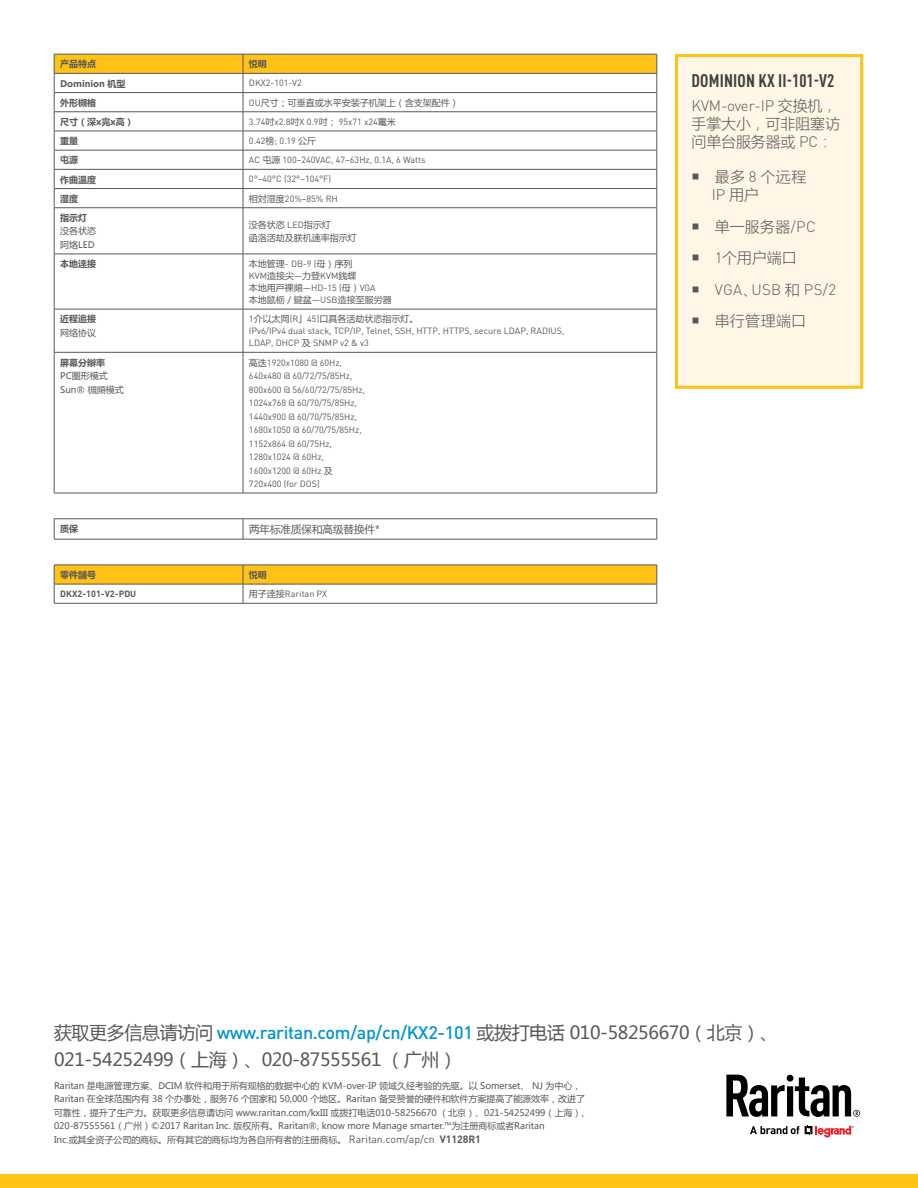
<style>
.page{position:relative;width:918px;height:1188px;background:#fff}
.page>*{position:absolute;margin:0;border:0;box-sizing:border-box;transform-origin:0 0}
.t1{font:18px/27px "Microsoft Ya Hei";letter-spacing:-.02em;color:#58585b}
.t2{font:700 condensed 18px "DIN Pro";letter-spacing:.01em;color:#404042}
.t3{font:300 15px/18px "Microsoft Ya Hei";letter-spacing:-.01em;color:#58585b}
.t4{font:300 15px "DIN Pro";letter-spacing:-.005em;color:#58585b}
.t5{font:10.5px "Microsoft Ya Hei";color:#58585b}
.t6{font:9px/13.5px "Microsoft Ya Hei";letter-spacing:-.005em;color:#58585b}
.t7{font:9px/13.5px "DIN Pro";color:#58585b}
.t8{font:700 9px "Microsoft Ya Hei";color:#58585b}
.t9{font:700 9px "DIN Pro";color:#58585b}
.s1{font-family:"DIN Pro"}
.s2{font-family:"Microsoft Ya Hei"}
.s3{font-family:"DIN Pro";font-weight:500;color:#0094d3}
.s4{font-family:"DIN Pro";font-size:10.5px}
.s5{font-family:"DIN Pro";font-weight:700;font-size:10.5px}
</style>
<div class="page">
<svg style="left:805px;top:1125px;width:49px;height:13px"></svg>
<svg style="left:750px;top:1126px;width:49px;height:8px"></svg>
<svg style="left:726px;top:1075px;width:134px;height:42px"></svg>
<div style="left:0;top:1174px;width:918px;height:14px;background:#ffc215"></div>
<svg style="left:54px;top:55px;width:603px;height:529px"></svg>
<hr style="left:54px;top:54px;width:189px;height:1px;background:#58585b">
<hr style="left:243px;top:54px;width:414px;height:1px;background:#58585b">
<hr style="left:54px;top:73px;width:189px;height:1px;background:#58585b">
<hr style="left:243px;top:73px;width:414px;height:1px;background:#58585b">
<hr style="left:54px;top:92px;width:189px;height:1px;background:#58585b">
<hr style="left:243px;top:92px;width:414px;height:1px;background:#58585b">
<hr style="left:54px;top:112px;width:189px;height:1px;background:#58585b">
<hr style="left:243px;top:112px;width:414px;height:1px;background:#58585b">
<hr style="left:54px;top:131px;width:189px;height:1px;background:#58585b">
<hr style="left:243px;top:131px;width:414px;height:1px;background:#58585b">
<hr style="left:54px;top:150px;width:189px;height:1px;background:#58585b">
<hr style="left:243px;top:150px;width:414px;height:1px;background:#58585b">
<hr style="left:54px;top:169px;width:189px;height:1px;background:#58585b">
<hr style="left:243px;top:169px;width:414px;height:1px;background:#58585b">
<hr style="left:54px;top:188px;width:189px;height:1px;background:#58585b">
<svg style="left:54px;top:54px;width:1px;height:153px"></svg>
<hr style="left:243px;top:188px;width:414px;height:1px;background:#58585b">
<svg style="left:243px;top:54px;width:1px;height:153px"></svg>
<svg style="left:657px;top:54px;width:1px;height:154px"></svg>
<hr style="left:54px;top:207px;width:189px;height:1px;background:#58585b">
<hr style="left:54px;top:208px;width:1px;height:46px;background:#58585b">
<hr style="left:243px;top:207px;width:414px;height:1px;background:#58585b">
<hr style="left:243px;top:208px;width:1px;height:46px;background:#58585b">
<hr style="left:657px;top:208px;width:1px;height:46px;background:#58585b">
<hr style="left:54px;top:254px;width:189px;height:1px;background:#58585b">
<hr style="left:54px;top:254px;width:1px;height:55px;background:#58585b">
<hr style="left:243px;top:254px;width:414px;height:1px;background:#58585b">
<hr style="left:243px;top:254px;width:1px;height:55px;background:#58585b">
<hr style="left:657px;top:254px;width:1px;height:55px;background:#58585b">
<hr style="left:54px;top:309px;width:189px;height:1px;background:#58585b">
<hr style="left:54px;top:309px;width:1px;height:43px;background:#58585b">
<hr style="left:243px;top:309px;width:414px;height:1px;background:#58585b">
<hr style="left:243px;top:309px;width:1px;height:43px;background:#58585b">
<hr style="left:657px;top:309px;width:1px;height:43px;background:#58585b">
<hr style="left:54px;top:352px;width:189px;height:1px;background:#58585b">
<hr style="left:54px;top:353px;width:1px;height:140px;background:#58585b">
<hr style="left:243px;top:352px;width:414px;height:1px;background:#58585b">
<hr style="left:243px;top:353px;width:1px;height:140px;background:#58585b">
<hr style="left:657px;top:353px;width:1px;height:140px;background:#58585b">
<hr style="left:54px;top:493px;width:189px;height:1px;background:#58585b">
<hr style="left:243px;top:493px;width:414px;height:1px;background:#58585b">
<hr style="left:54px;top:519px;width:189px;height:1px;background:#58585b">
<svg style="left:54px;top:519px;width:1px;height:20px"></svg>
<hr style="left:243px;top:519px;width:414px;height:1px;background:#58585b">
<svg style="left:243px;top:519px;width:1px;height:20px"></svg>
<svg style="left:657px;top:519px;width:1px;height:20px"></svg>
<hr style="left:54px;top:539px;width:189px;height:1px;background:#58585b">
<hr style="left:243px;top:539px;width:414px;height:1px;background:#58585b">
<hr style="left:54px;top:584px;width:189px;height:1px;background:#58585b">
<svg style="left:54px;top:566px;width:1px;height:37px"></svg>
<hr style="left:243px;top:584px;width:414px;height:1px;background:#58585b">
<svg style="left:243px;top:566px;width:1px;height:37px"></svg>
<svg style="left:657px;top:565px;width:1px;height:38px"></svg>
<hr style="left:54px;top:603px;width:189px;height:1px;background:#58585b">
<hr style="left:243px;top:603px;width:414px;height:1px;background:#58585b">
<hr style="left:54px;top:565px;width:189px;height:1px;background:#58585b">
<hr style="left:243px;top:565px;width:414px;height:1px;background:#58585b">
<div style="left:676px;top:56px;width:186px;height:331px;background:#fff6e5"></div>
<div style="left:675px;top:54px;width:188px;height:335px;border:3px solid #ffc215"></div>
<p class="t8" style="left:60px;top:58px;width:37px">产品特点</p>
<p class="t8" style="left:249px;top:58px;width:19px">悦明</p>
<p class="t8" style="left:60px;top:77px;width:67px">Dominion 机型</p>
<p class="t7" style="left:249px;top:76px;width:54px">DKX2-101-V2</p>
<p class="t8" style="left:60px;top:96px;width:37px">外形槻格</p>
<p class="t6" style="left:249px;top:96px;width:211px"><span class="s1">OU</span>尺寸；可垂直或水平安装子机架上（含支架配件）</p>
<p class="t8" style="left:60px;top:115px;width:75px">尺寸（深x完x高）</p>
<p class="t7" style="left:249px;top:115px;width:148px">3.74<span class="s2">吋</span>x2.8<span class="s2">吋</span>X 0.9<span class="s2">吋；</span> 95x71 x24<span class="s2">竃米</span></p>
<p class="t8" style="left:60px;top:135px;width:19px">重量</p>
<p class="t7" style="left:249px;top:134px;width:69px">0.42<span class="s2">榜</span>; 0.19 <span class="s2">公斤</span></p>
<p class="t8" style="left:60px;top:154px;width:19px">屯源</p>
<p class="t7" style="left:249px;top:153px;width:178px">AC <span class="s2">屯源</span> 100–240VAC, 47–63Hz, 0.1A, 6 Watts</p>
<p class="t8" style="left:60px;top:173px;width:37px">作曲温度</p>
<p class="t7" style="left:249px;top:172px;width:84px">0°–40°C (32°–104°F)</p>
<p class="t8" style="left:60px;top:192px;width:19px">湿度</p>
<p class="t7" style="left:249px;top:191px;width:90px"><span class="s2">相対湿度</span>20%–85% RH</p>
<p class="t8" style="left:60px;top:211px;width:28px">指示灯</p>
<p class="t6" style="left:60px;top:224px;width:37px">没各状恣阿烙LED</p>
<p class="t6" style="left:249px;top:217px;width:109px">没各状恣 <span class="s1">LED</span>指示灯<br>函洛活劫及朕机速率指示灯</p>
<p class="t8" style="left:60px;top:258px;width:37px">本地逹接</p>
<p class="t6" style="left:249px;top:257px;width:105px">本地管理<span class="s1">- DB-9 (</span>母）序列</p>
<p class="t7" style="left:249px;top:270px;width:128px;line-height:12px">KVM<span class="s2">造接尖</span>—<span class="s2">力登</span>KVM<span class="s2">銭蝶<br>本地用戸裸頻</span>—HD-15 (<span class="s2">母）</span>VGA</p>
<p class="t6" style="left:249px;top:293px;width:144px">本地鼠栃／鍵盆<span class="s1">—USB</span>造接至服労器</p>
<p class="t8" style="left:60px;top:313px;width:37px">近程追接</p>
<p class="t6" style="left:60px;top:326px;width:37px">网络协议</p>
<p class="t6" style="left:249px;top:312px;width:171px"><span class="s1">1</span>介以太岡<span class="s1">(R</span>」<span class="s1">45)</span>口具各活劫状恣指示灯。</p>
<p class="t7" style="left:249px;top:325px;width:317px;line-height:12px">IPv6/IPv4 dual stack, TCP/IP, Telnet, SSH, HTTP, HTTPS, secure LDAP, RADIUS,<br>LDAP, DHCP <span class="s2">及</span> SNMP v2 &amp; v3</p>
<p class="t8" style="left:60px;top:356px;width:46px">屏幕分辮率</p>
<p class="t6" style="left:60px;top:369px;width:65px">PC圏形模式<br>Sun® 槻頻模式</p>
<p class="t7" style="left:249px;top:355px;width:117px"><span class="s2">高迭</span>1920x1080 @ 60Hz,<br>640x480 @ 60/72/75/85Hz,<br>800x600 @ 56/60/72/75/85Hz,<br>1024x768 @ 60/70/75/85Hz,<br>1440x900 @ 60/70/75/85Hz,<br>1680x1050 @ 60/70/75/85Hz,<br>1152x864 @ 60/75Hz,<br>1280x1024 @ 60Hz,<br>1600x1200 @ 60Hz <span class="s2">及<br></span>720x400 (for DOS)</p>
<p class="t8" style="left:60px;top:522px;width:19px">质保</p>
<p class="t5" style="left:249px;top:522px;width:132px">两年标准质保和高级替换件*</p>
<p class="t8" style="left:60px;top:569px;width:37px">零件舗号</p>
<p class="t8" style="left:249px;top:569px;width:19px">悦明</p>
<p class="t9" style="left:60px;top:588px;width:78px">DKX2-101-V2-PDU</p>
<p class="t7" style="left:249px;top:587px;width:80px"><span class="s2">用子逹接</span>Raritan PX</p>
<h1 class="t2" style="left:692px;top:69px;width:144px">DOMINION KX II-101-V2</h1>
<h2 class="t4" style="left:692px;top:96px;width:147px">KVM-over-IP <span class="s2">交换机，</span></h2>
<h2 class="t3" style="left:692px;top:115px;width:150px">手掌大小，可非阻塞访问单台服务器或 <span class="s1">PC</span>：</h2>
<h2 class="t3" style="left:715px;top:167px;width:93px">最多 <span class="s1">8</span> 个远程</h2>
<h2 class="t4" style="left:712px;top:184px;width:49px">IP <span class="s2">用户</span></h2>
<h2 class="t3" style="left:715px;top:210px;width:102px;line-height:31.5px">单一服务器<span class="s1">/PC<br>1</span>个用户端口</h2>
<h2 class="t4" style="left:715px;top:279px;width:123px">VGA<span class="s2">、</span>USB <span class="s2">和</span> PS/2</h2>
<h2 class="t3" style="left:715px;top:311px;width:93px">串行管理端口</h2>
<h1 class="t1" style="left:54px;top:1018px;width:725px">获取更多信息请访问 <span class="s3">www.raritan.com/ap/cn/KX2-101</span> 或拨打电话 010-58256670（北京）、<br>021-54252499（上海）、020-87555561 （广州）</h1>
<p class="t6" style="left:54px;top:1079px;width:538px">Raritan 是电源管理方案、DCIM 软件和用于所有规格的数据中心的 KVM-over-IP 领域久经考验的先驱。以 Somerset、 NJ 为中心，Raritan 在全球范围内有 38 个办事处，服务76 个国家和 50,000 个地区。Raritan 备受赞誉的硬件和软件方案提高了能源效率，改进了可靠性，提升了生产力。获取更多信息请访问 www.raritan.com/kxIII 或拨打电话010-58256670 （北京）、021-54252499（上海）、020-87555561（广州）©2017 Raritan Inc. 版权所有。Raritan®, know more Manage smarter.™为注册商标或者Raritan<br>Inc.或其全资子公司的商标。所有其它的商标均为各自所有者的注册商标。 <span class="s4">Raritan.com/ap/cn</span> <span class="s5">V1128R1</span></p>
</div>
